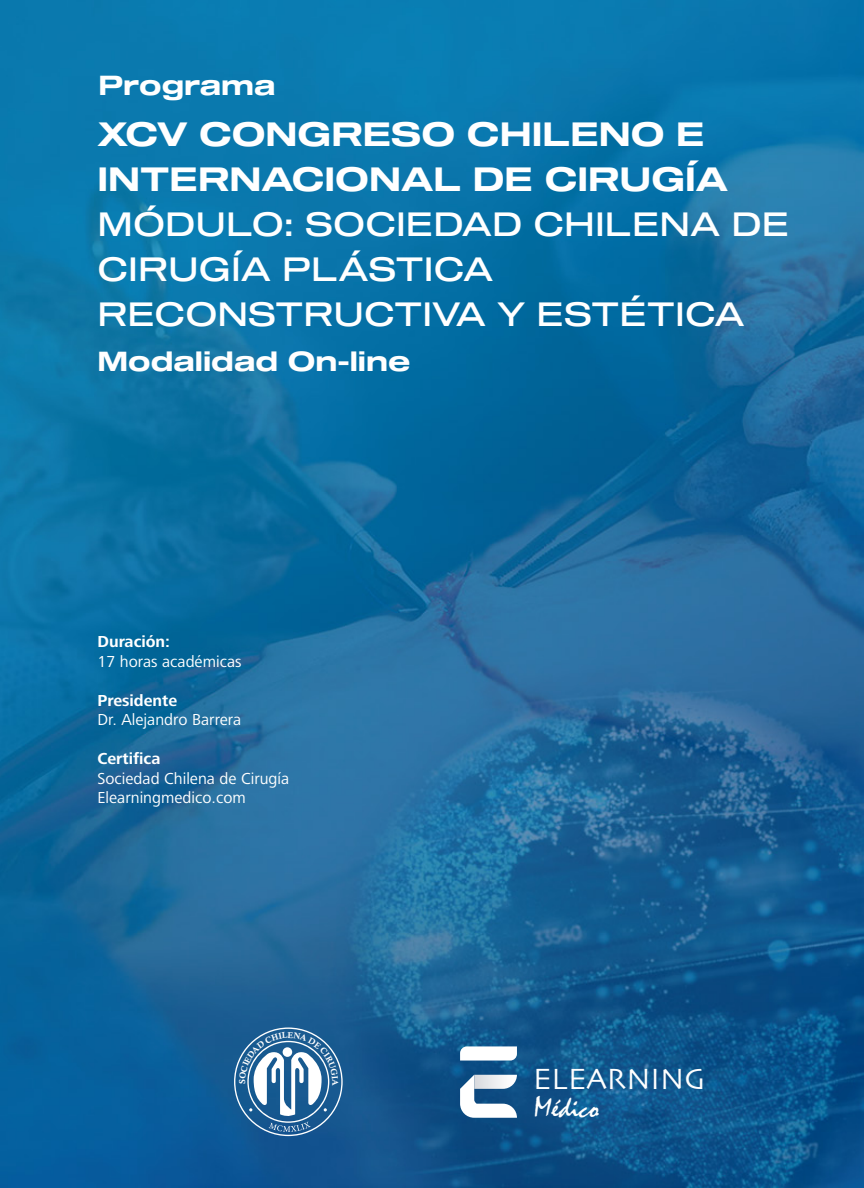
<style>
.page{position:relative;width:864px;height:1188px;background:#fff}
.page>*{position:absolute;margin:0;border:0;box-sizing:border-box;transform-origin:0 0}
.t1{font:33px/45px "Sequel 100 Black 45";color:#fff}
.t2{font:33px/45px "Sequel 100 Black 65";color:#fff}
.t3{font:30.6px "Skia";color:#fff}
.t4{font:29.55px "Mistral";color:#fff}
.t5{font:27px "Sequel 100 Black 65";color:#fff}
.t6{font:16.5px/19.5px "Frutiger Next LT";color:#fff}
.t7{font:700 16.5px "Frutiger Next LT";color:#fff}
</style>
<div class="page">
<img style="left:0;top:0;width:864px;height:1188px">
<svg style="left:460px;top:1046px;width:57px;height:15px"></svg>
<svg style="left:460px;top:1075px;width:57px;height:43px"></svg>
<svg style="left:234px;top:1028px;width:109px;height:108px"></svg>
<h3 class="t5" style="left:98px;top:67px;width:179px">Programa</h3>
<h1 class="t2" style="left:98px;top:113px;width:632px">XCV CONGRESO CHILENO E<br>INTERNACIONAL DE CIRUGÍA</h1>
<h1 class="t1" style="left:98px;top:203px;width:693px">MÓDULO: SOCIEDAD CHILENA DE<br>CIRUGÍA PLÁSTICA<br>RECONSTRUCTIVA Y ESTÉTICA</h1>
<h3 class="t5" style="left:98px;top:342px;width:315px">Modalidad On-line</h3>
<p class="t7" style="left:98px;top:632px;width:74px">Duración:</p>
<p class="t6" style="left:98px;top:651px;width:146px">17 horas académicas</p>
<p class="t7" style="left:98px;top:691px;width:81px">Presidente</p>
<p class="t6" style="left:98px;top:710px;width:145px">Dr. Alejandro Barrera</p>
<p class="t7" style="left:98px;top:749px;width:64px">Certifica</p>
<p class="t6" style="left:98px;top:768px;width:193px">Sociedad Chilena de Cirugía<br>Elearningmedico.com</p>
<h2 class="t3" style="left:533px;top:1061px;width:174px">ELEARNING</h2>
<h3 class="t4" style="left:534px;top:1091px;width:66px">Médico</h3>
</div>
